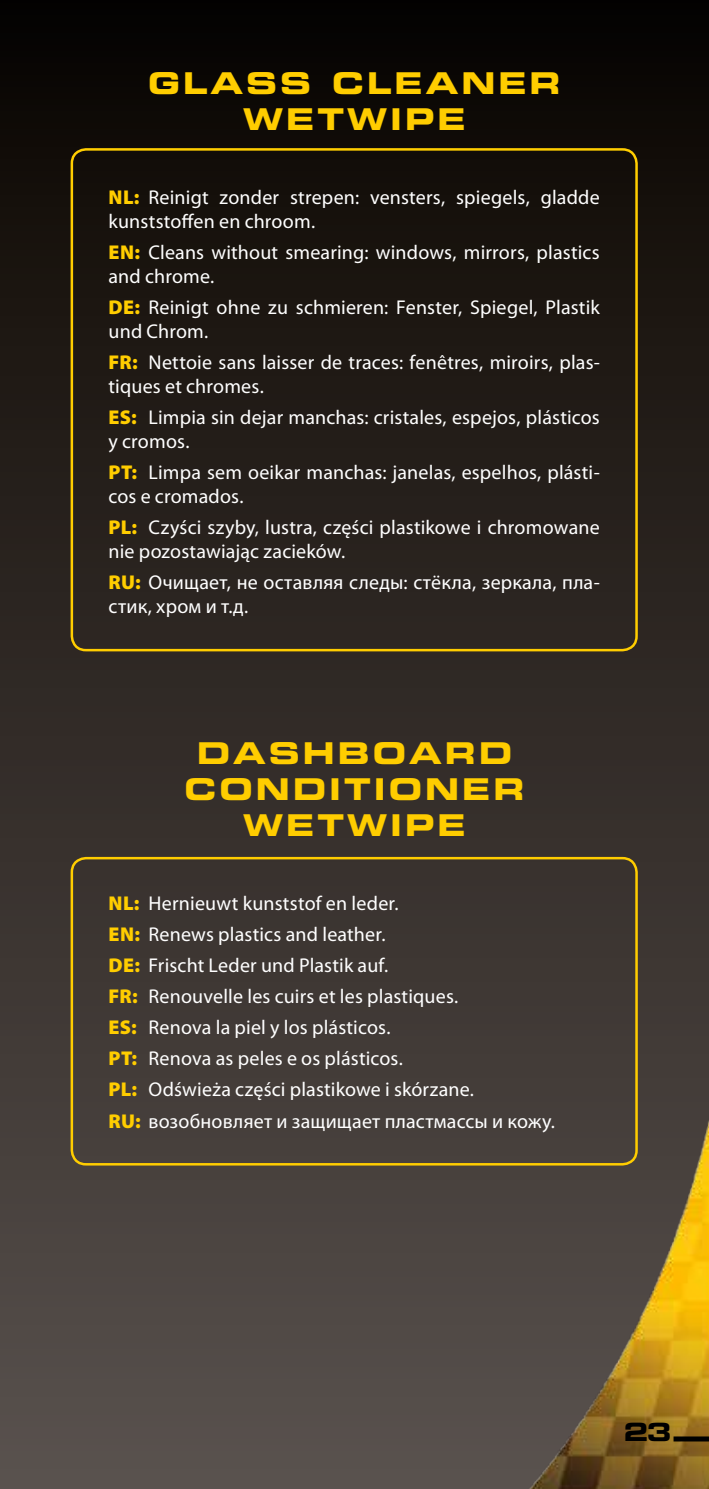
<style>
.page{position:relative;width:709px;height:1489px;background:#fff}
.page>*{position:absolute;margin:0;border:0;box-sizing:border-box;transform-origin:0 0}
.t1{font:30px/36px "Eurostile Bold Extended Two";letter-spacing:.1em;color:#ffcd00;text-align:center}
.t2{font:25px "Eurostile Bold Extended Two";color:#000}
.t3{font:20px/24px "Myriad Pro";letter-spacing:.01em;color:#fff}
.s1{font-weight:900;color:#ffcd00}
</style>
<div class="page">
<div style="left:0;top:0;width:709px;height:1488px;background:linear-gradient(to bottom,#0a0501,#5a524e)"></div>
<img style="left:498px;top:957px;width:211px;height:531px">
<div style="left:673px;top:1436px;width:36px;height:5px;background:#000"></div>
<div style="left:71px;top:148px;width:566px;height:503px;border:2px solid #ffcd00;border-radius:14px"></div>
<div style="left:71px;top:856px;width:566px;height:309px;border:2px solid #ffcd00;border-radius:14px"></div>
<h1 class="t1" style="left:148px;top:65px;width:414px">GLASS CLEANER<br>WETWIP E</h1>
<p class="t3" style="left:109px;top:185px;width:493px"><span class="s1">NL:</span> Reinigt zonder strepen: vensters, spiegels, gladde kunststoffen en chroom.</p>
<p class="t3" style="left:109px;top:240px;width:493px"><span class="s1">EN:</span> Cleans without smearing: windows, mirrors, plastics and chrome.</p>
<p class="t3" style="left:109px;top:295px;width:493px"><span class="s1">DE:</span> Reinigt ohne zu schmieren: Fenster, Spiegel, Plastik und Chrom.</p>
<p class="t3" style="left:109px;top:350px;width:493px"><span class="s1">FR:</span> Nettoie sans laisser de traces: fenêtres, miroirs, plas&shy;tiques et chromes.</p>
<p class="t3" style="left:109px;top:406px;width:493px"><span class="s1">ES:</span> Limpia sin dejar manchas: cristales, espejos, plásticos y cromos.</p>
<p class="t3" style="left:109px;top:461px;width:493px"><span class="s1">PT:</span> Limpa sem oeikar manchas: janelas, espelhos, plásti&shy;cos e cromados.</p>
<p class="t3" style="left:109px;top:516px;width:493px"><span class="s1">PL:</span> Czyści szyby, lustra, części plastikowe i chromowane nie pozostawiając zacieków.</p>
<p class="t3" style="left:109px;top:571px;width:493px"><span class="s1">RU:</span> Очищает, не оставляя следы: стёкла, зеркала, пла&shy;стик, хром и т.д.</p>
<h1 class="t1" style="left:184px;top:734px;width:341px">DASHBOARD<br>CONDITIONER<br>WETWIP E</h1>
<p class="t3" style="left:109px;top:888px;width:448px;line-height:31px"><span class="s1">NL:</span> Hernieuwt kunststof en leder.<br><span class="s1">EN:</span> Renews plastics and leather.<br><span class="s1">DE:</span> Frischt Leder und Plastik auf.<br><span class="s1">FR:</span> Renouvelle les cuirs et les plastiques.<br><span class="s1">ES:</span> Renova la piel y los plásticos.<br><span class="s1">PT:</span> Renova as peles e os plásticos.<br><span class="s1">PL:</span> Odświeża części plastikowe i skórzane.<br><span class="s1">RU:</span> возобновляет и защищает пластмассы и кожу.</p>
<p class="t2" style="left:624px;top:1414px;width:49px">23</p>
</div>
